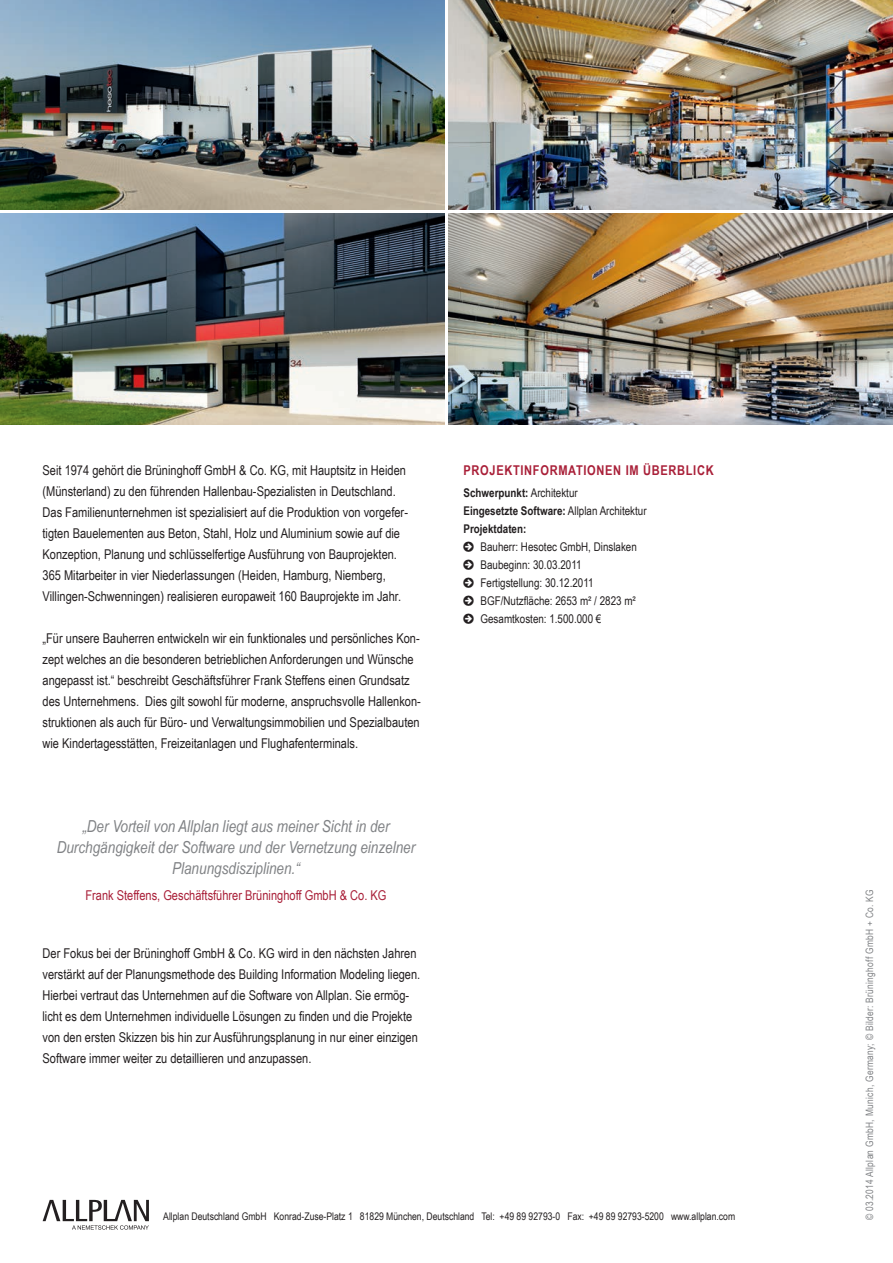
<style>
.page{position:relative;width:893px;height:1263px;background:#fff}
.page>*{position:absolute;margin:0;border:0;box-sizing:border-box;transform-origin:0 0}
.Zitat{font:italic 16.5px/21px "Arial Narrow";color:#808285;text-align:center}
.Copy_text{font:13.5px/21px "Arial Narrow";color:#231f20}
.Name_bei_Zitat{font:13.5px "Arial Narrow";color:#a91f38}
.Head_Project-Info{font:700 13.5px "Arial Narrow";letter-spacing:.05em;color:#a91f38}
.t1{font:12px "Arial Narrow";color:#231f20}
.Project-Info{font:700 12px "Arial Narrow";color:#231f20}
.Address{font:10.5px "Arial Narrow";color:#231f20}
.Copyright{font:10.2px "Arial Narrow";letter-spacing:.03em;color:#808285}
.s1{font-weight:400}
</style>
<div class="page">
<img style="left:0;top:0;width:444px;height:209px">
<img style="left:449px;top:0;width:444px;height:209px">
<img style="left:0;top:214px;width:444px;height:210px">
<img style="left:449px;top:214px;width:444px;height:210px">
<svg style="left:43px;top:1200px;width:106px;height:30px"></svg>
<p class="Copy_text" style="left:43px;top:459px;width:367px">Seit 1974 gehört die Brüninghoff GmbH &amp; Co. KG, mit Hauptsitz in Heiden (Münsterland) zu den führenden Hallenbau-Spezialisten in Deutschland.<br>Das Familienunternehmen ist spezialisiert auf die Produktion von vorgefer&shy;tigten Bauelementen aus Beton, Stahl, Holz und Aluminium sowie auf die Konzeption, Planung und schlüsselfertige Ausführung von Bauprojekten.<br>365 Mitarbeiter in vier Niederlassungen (Heiden, Hamburg, Niemberg, Villingen-Schwenningen) realisieren europaweit 160 Bauprojekte im Jahr.</p>
<p class="Copy_text" style="left:43px;top:627px;width:380px">„Für unsere Bauherren entwickeln wir ein funktionales und persönliches Kon&shy;zept welches an die besonderen betrieblichen Anforderungen und Wünsche angepasst ist.“ beschreibt Geschäftsführer Frank Steffens einen Grundsatz des Unternehmens. Dies gilt sowohl für moderne, anspruchsvolle Hallenkon&shy;struktionen als auch für Büro- und Verwaltungsimmobilien und Spezialbauten wie Kindertagesstätten, Freizeitanlagen und Flughafenterminals.</p>
<p class="Zitat" style="left:57px;top:815px;width:360px">„Der Vorteil von Allplan liegt aus meiner Sicht in der<br>Durchgängigkeit der Software und der Vernetzung einzelner<br>Planungsdisziplinen.“</p>
<p class="Name_bei_Zitat" style="left:85px;top:885px;width:303px">Frank Steffens, Geschäftsführer Brüninghoff GmbH &amp; Co. KG</p>
<p class="Copy_text" style="left:43px;top:942px;width:379px">Der Fokus bei der Brüninghoff GmbH &amp; Co. KG wird in den nächsten Jahren verstärkt auf der Planungsmethode des Building Information Modeling liegen.<br>Hierbei vertraut das Unternehmen auf die Software von Allplan. Sie ermög&shy;licht es dem Unternehmen individuelle Lösungen zu finden und die Projekte von den ersten Skizzen bis hin zur Ausführungsplanung in nur einer einzigen Software immer weiter zu detaillieren und anzupassen.</p>
<p class="Head_Project-Info" style="left:463px;top:460px;width:252px">PROJEKTINFORMATIONEN IM ÜBERBLICK</p>
<p class="Project-Info" style="left:463px;top:484px;width:116px">Schwerpunkt: <span class="s1">Architektur</span></p>
<p class="Project-Info" style="left:463px;top:502px;width:185px">Eingesetzte Software: <span class="s1">Allplan Architektur</span></p>
<p class="Project-Info" style="left:463px;top:520px;width:64px">Projektdaten:</p>
<p class="t1" style="left:480px;top:538px;width:158px">Bauherr: Hesotec GmbH, Dinslaken</p>
<p class="t1" style="left:480px;top:556px;width:103px">Baubeginn: 30.03.2011</p>
<p class="t1" style="left:480px;top:574px;width:115px">Fertigstellung: 30.12.2011</p>
<p class="t1" style="left:480px;top:592px;width:157px">BGF/Nutzfläche: 2653 m² / 2823 m²</p>
<p class="t1" style="left:480px;top:610px;width:122px">Gesamtkosten: 1.500.000 €</p>
<p class="Address" style="left:163px;top:1209px;width:573px">Allplan Deutschland GmbH Konrad-Zuse-Platz 1 81829 München, Deutschland Tel: +49 89 92793-0 Fax: +49 89 92793-5200 www.allplan.com</p>
<p class="Copyright" style="left:862px;top:1220px;width:333px;rotate:-90deg">© 03.2014 Allplan GmbH, Munich, Germany; © Bilder: Brüninghoff GmbH + Co. KG</p>
</div>
